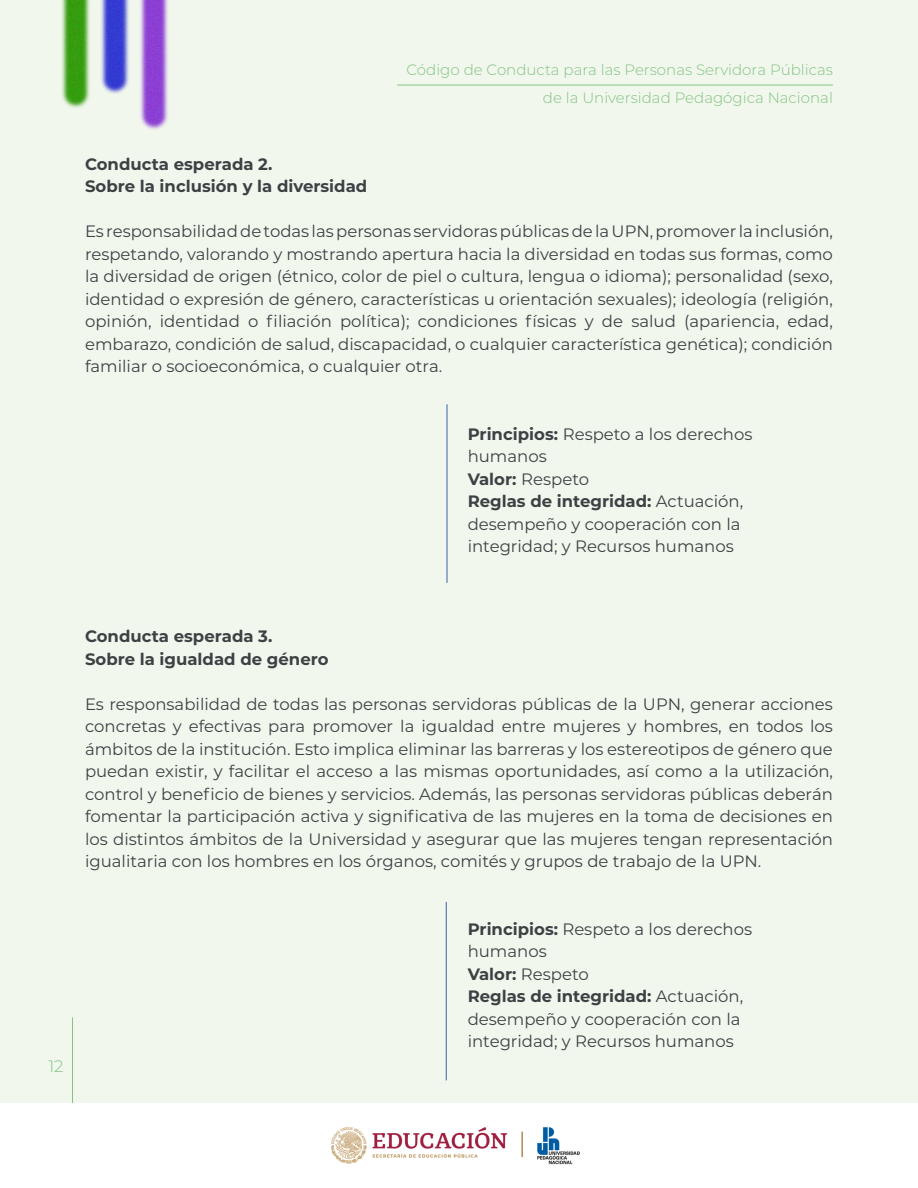
<style>
.page{position:relative;width:918px;height:1188px;background:#fff}
.page>*{position:absolute;margin:0;border:0;box-sizing:border-box;transform-origin:0 0}
.t1{font:16.5px/22.5px "Montserrat";color:#3d4144}
.t2{font:700 16.5px "Montserrat";color:#3d4144}
.t3{font:300 16.5px "Montserrat";color:#81c480}
.t4{font:300 15px/28.5px "Montserrat";color:#81c480;text-align:right}
.s1{font-weight:700}
</style>
<div class="page">
<div style="left:0;top:0;width:918px;height:1103px;background:#f2f7ee"></div>
<hr style="left:397px;top:85px;width:436px;height:1px;background:#81c480">
<img style="left:331px;top:1127px;width:249px;height:38px">
<img style="left:61px;top:0;width:107px;height:130px">
<hr style="left:72px;top:1017px;width:1px;height:86px;background:#81c480">
<hr style="left:447px;top:404px;width:1px;height:179px;background:#3a61ad">
<hr style="left:446px;top:902px;width:1px;height:178px;background:#3a61ad">
<p class="t4" style="left:407px;top:55px;width:428px">Código de Conducta para las Personas Servidora Públicas de la Universidad Pedagógica Nacional</p>
<p class="t2" style="left:85px;top:152px;width:189px">Conducta esperada 2.</p>
<p class="t2" style="left:85px;top:175px;width:284px">Sobre la inclusión y la diversidad</p>
<p class="t1" style="left:85px;top:220px;width:749px;text-align:justify">Es responsabilidad de todas las personas servidoras públicas de la UPN, promover la inclusión, respetando, valorando y mostrando apertura hacia la diversidad en todas sus formas, como la diversidad de origen (étnico, color de piel o cultura, lengua o idioma); personalidad (sexo, identidad o expresión de género, características u orientación sexuales); ideología (religión, opinión, identidad o filiación política); condiciones físicas y de salud (apariencia, edad, embarazo, condición de salud, discapacidad, o cualquier característica genética); condición familiar o socioeconómica, o cualquier otra.</p>
<p class="t1" style="left:468px;top:422px;width:286px"><span class="s1">Principios:</span> Respeto a los derechos humanos</p>
<p class="t1" style="left:468px;top:467px;width:123px"><span class="s1">Valor:</span> Respeto</p>
<p class="t1" style="left:468px;top:490px;width:277px"><span class="s1">Reglas de integridad:</span> Actuación, desempeño y cooperación con la integridad; y Recursos humanos</p>
<p class="t3" style="left:48px;top:1055px;width:17px">12</p>
<p class="t2" style="left:85px;top:625px;width:189px">Conducta esperada 3.</p>
<p class="t2" style="left:85px;top:647px;width:245px">Sobre la igualdad de género</p>
<p class="t1" style="left:85px;top:692px;width:750px;text-align:justify">Es responsabilidad de todas las personas servidoras públicas de la UPN, generar acciones concretas y efectivas para promover la igualdad entre mujeres y hombres, en todos los ámbitos de la institución. Esto implica eliminar las barreras y los estereotipos de género que puedan existir, y facilitar el acceso a las mismas oportunidades, así como a la utilización, control y beneficio de bienes y servicios. Además, las personas servidoras públicas deberán fomentar la participación activa y significativa de las mujeres en la toma de decisiones en los distintos ámbitos de la Universidad y asegurar que las mujeres tengan representación igualitaria con los hombres en los órganos, comités y grupos de trabajo de la UPN.</p>
<p class="t1" style="left:468px;top:917px;width:286px"><span class="s1">Principios:</span> Respeto a los derechos humanos</p>
<p class="t1" style="left:468px;top:962px;width:123px"><span class="s1">Valor:</span> Respeto</p>
<p class="t1" style="left:468px;top:985px;width:277px"><span class="s1">Reglas de integridad:</span> Actuación, desempeño y cooperación con la integridad; y Recursos humanos</p>
</div>
